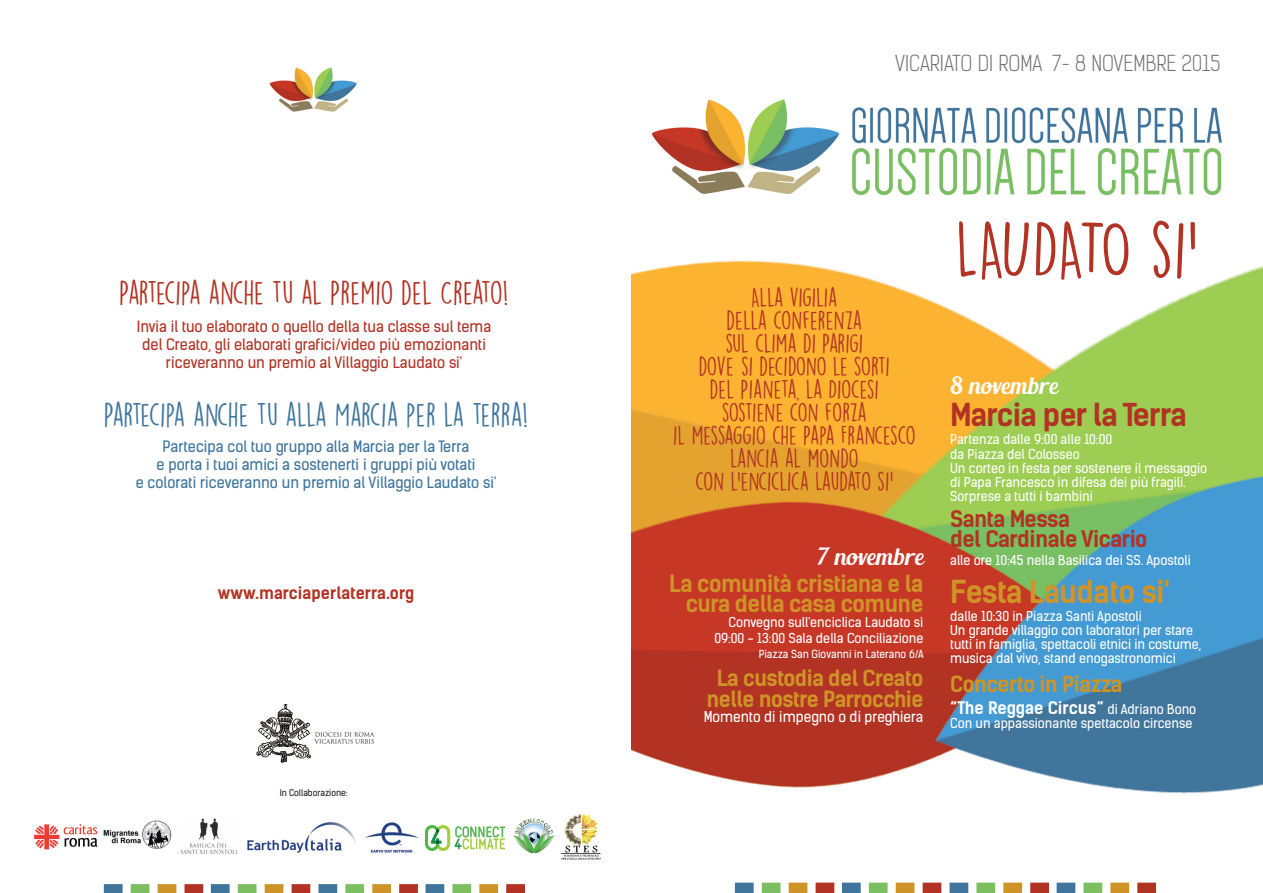
<style>
.page{position:relative;width:1263px;height:893px;background:#fff}
.page>*{position:absolute;margin:0;border:0;box-sizing:border-box;transform-origin:0 0}
.t1{font:70.95px "DK Lemon Yellow Sun";letter-spacing:-.02em;color:#b23223}
.t2{font:700 30.15px "Kelson Sans";letter-spacing:-.025em;color:#b23223}
.t3{font:700 30.15px "Kelson Sans";letter-spacing:-.025em;color:#cf9428}
.t4{font:30px "DK Lemon Yellow Sun";letter-spacing:-.025em;color:#3f759d}
.t5{font:30px "DK Lemon Yellow Sun";letter-spacing:-.01em;color:#b23223}
.t6{font:23.7px/23.1px "DK Lemon Yellow Sun";letter-spacing:-.015em;color:#b23223;text-align:center}
.t7{font:23.7px "Blenda Script";color:#fff}
.t8{font:700 22.5px/20.1px "Kelson Sans";letter-spacing:-.025em;color:#cf9428;text-align:right}
.t9{font:700 21.9px/20.1px "Kelson Sans";letter-spacing:-.025em;color:#b23223}
.t10{font:700 21.3px/20.1px "Kelson Sans";letter-spacing:-.025em;color:#cf9428;text-align:center}
.t11{font:300 21px "Kelson Sans";color:#6c6d70}
.t12{font:700 16.5px "Kelson Sans";color:#fff}
.t13{font:700 16.35px "Kelson Sans";color:#b23223}
.t14{font:15px/18px "Kelson Sans";color:#b23223;text-align:center}
.t15{font:15px/18px "Kelson Sans";color:#3f759d;text-align:center}
.t16{font:14.25px "Kelson Sans";color:#fff}
.t17{font:13.05px/14.2px "Kelson Sans";color:#fff}
.t18{font:10.65px "Kelson Sans";color:#fff}
.t19{font:8.85px "Kelson Sans";color:#231f20}
.s1{font-weight:400;font-size:13.05px}
</style>
<div class="page">
<img style="left:631px;top:260px;width:632px;height:633px">
<img style="left:651px;top:99px;width:571px;height:97px">
<div style="left:1137px;top:883px;width:19px;height:10px;background:#b23223"></div>
<div style="left:1110px;top:883px;width:19px;height:10px;background:#cf9428"></div>
<div style="left:1083px;top:883px;width:19px;height:10px;background:#7cbf61"></div>
<div style="left:1056px;top:883px;width:19px;height:10px;background:#3f759d"></div>
<div style="left:1030px;top:883px;width:19px;height:10px;background:#b23223"></div>
<div style="left:1003px;top:883px;width:19px;height:10px;background:#cf9428"></div>
<div style="left:976px;top:883px;width:19px;height:10px;background:#7cbf61"></div>
<div style="left:949px;top:883px;width:19px;height:10px;background:#3f759d"></div>
<div style="left:923px;top:883px;width:18px;height:10px;background:#b23223"></div>
<div style="left:896px;top:883px;width:18px;height:10px;background:#cf9428"></div>
<div style="left:869px;top:883px;width:18px;height:10px;background:#7cbf61"></div>
<div style="left:842px;top:883px;width:19px;height:10px;background:#3f759d"></div>
<div style="left:816px;top:883px;width:18px;height:10px;background:#b23223"></div>
<div style="left:789px;top:883px;width:18px;height:10px;background:#cf9428"></div>
<div style="left:762px;top:883px;width:18px;height:10px;background:#7cbf61"></div>
<div style="left:735px;top:883px;width:19px;height:10px;background:#3f759d"></div>
<div style="left:506px;top:884px;width:19px;height:9px;background:#b23223"></div>
<div style="left:479px;top:884px;width:19px;height:9px;background:#cf9428"></div>
<div style="left:452px;top:884px;width:19px;height:9px;background:#7cbf61"></div>
<div style="left:425px;top:884px;width:19px;height:9px;background:#3f759d"></div>
<div style="left:399px;top:884px;width:19px;height:9px;background:#b23223"></div>
<div style="left:372px;top:884px;width:19px;height:9px;background:#cf9428"></div>
<div style="left:345px;top:884px;width:19px;height:9px;background:#7cbf61"></div>
<div style="left:318px;top:884px;width:19px;height:9px;background:#3f759d"></div>
<div style="left:292px;top:884px;width:18px;height:9px;background:#b23223"></div>
<div style="left:265px;top:884px;width:18px;height:9px;background:#cf9428"></div>
<div style="left:238px;top:884px;width:18px;height:9px;background:#7cbf61"></div>
<div style="left:211px;top:884px;width:19px;height:9px;background:#3f759d"></div>
<div style="left:184px;top:884px;width:19px;height:9px;background:#b23223"></div>
<div style="left:158px;top:884px;width:18px;height:9px;background:#cf9428"></div>
<div style="left:131px;top:884px;width:18px;height:9px;background:#7cbf61"></div>
<div style="left:104px;top:884px;width:19px;height:9px;background:#3f759d"></div>
<svg style="left:839px;top:260px;width:385px;height:48px"></svg>
<div style="left:950px;top:255px;width:5px;height:18px;background:#fff"></div>
<svg style="left:34px;top:824px;width:63px;height:25px"></svg>
<img style="left:365px;top:822px;width:52px;height:31px">
<img style="left:425px;top:825px;width:79px;height:25px">
<img style="left:180px;top:819px;width:57px;height:35px">
<img style="left:561px;top:814px;width:39px;height:46px">
<img style="left:514px;top:819px;width:41px;height:35px">
<img style="left:247px;top:822px;width:109px;height:31px">
<img style="left:103px;top:820px;width:69px;height:29px">
<img style="left:256px;top:705px;width:118px;height:57px">
<img style="left:269px;top:67px;width:88px;height:45px">
<h3 class="t5" style="left:119px;top:278px;width:391px">PARTECIPA ANCHE TU AL PREMIO DEL CREATO!</h3>
<p class="t14" style="left:137px;top:319px;width:356px">Invia il tuo elaborato o quello della tua classe sul tema del Creato, gli elaborati grafici/video più emozionanti riceveranno un premio al Villaggio Laudato si'</p>
<h3 class="t4" style="left:104px;top:399px;width:426px">PARTECIPA ANCHE TU ALLA MARCIA PER LA TERRA!</h3>
<p class="t15" style="left:136px;top:439px;width:362px">Partecipa col tuo gruppo alla Marcia per la Terra<br>e porta i tuoi amici a sostenerti i gruppi più votati<br>e colorati riceveranno un premio al Villaggio Laudato si'</p>
<p class="t13" style="left:218px;top:586px;width:198px">www.marciaperlaterra.org</p>
<p class="t19" style="left:280px;top:789px;width:70px">In Collaborazione:</p>
<h3 class="t11" style="left:895px;top:51px;width:327px">VICARIATO DI ROMA 7- 8 NOVEMBRE 2015</h3>
<h3 class="t6" style="left:673px;top:287px;width:244px">ALLA VIGILIA<br>DELLA CONFERENZA<br>SUL CLIMA DI PARIGI<br>DOVE SI DECIDONO LE SORTI<br>DEL PIANETA, LA DIOCESI<br>SOSTIENE CON FORZA<br>IL MESSAGGIO CHE PAPA FRANCESCO<br>LANCIA AL MONDO<br>CON L'ENCICLICA LAUDATO SI'</h3>
<h3 class="t7" style="left:817px;top:543px;width:108px">7 novembre</h3>
<h3 class="t8" style="left:669px;top:576px;width:256px">La comunità cristiana e la cura della casa comune</h3>
<p class="t17" style="left:714px;top:616px;width:211px;line-height:15.5px;text-align:right">Convegno sull'enciclica Laudato sì<br>09:00 - 13:00 Sala della Conciliazione</p>
<p class="t18" style="left:759px;top:650px;width:167px">Piazza San Giovanni in Laterano 6/A</p>
<h3 class="t10" style="left:707px;top:671px;width:218px">La custodia del Creato nelle nostre Parrocchie</h3>
<p class="t16" style="left:704px;top:711px;width:221px">Momento di impegno o di preghiera</p>
<h1 class="t1" style="left:955px;top:213px;width:244px">LAUDATO SI'</h1>
<h3 class="t7" style="left:950px;top:372px;width:109px">8 novembre</h3>
<h2 class="t2" style="left:950px;top:403px;width:238px">Marcia per la Terra</h2>
<p class="t17" style="left:950px;top:434px;width:259px">Partenza dalle 9:00 alle 10:00<br>da Piazza del Colosseo<br>Un corteo in festa per sostenere il messaggio di Papa Francesco in difesa dei più fragili.<br>Sorprese a tutti i bambini</p>
<h3 class="t9" style="left:950px;top:511px;width:199px">Santa Messa<br>del Cardinale Vicario</h3>
<p class="t17" style="left:950px;top:554px;width:242px">alle ore 10:45 nella Basilica dei SS. Apostoli</p>
<h2 class="t3" style="left:950px;top:579px;width:221px">Festa Laudato si'</h2>
<p class="t17" style="left:950px;top:610px;width:253px">dalle 10:30 in Piazza Santi Apostoli<br>Un grande villaggio con laboratori per stare tutti in famiglia, spettacoli etnici in costume, musica dal vivo, stand enogastronomici</p>
<h3 class="t10" style="left:950px;top:676px;width:174px">Concerto in Piazza</h3>
<p class="t12" style="left:950px;top:701px;width:248px">“The Reggae Circus” <span class="s1">di Adriano Bono</span></p>
<p class="t17" style="left:950px;top:717px;width:244px">Con un appassionante spettacolo circense</p>
</div>
